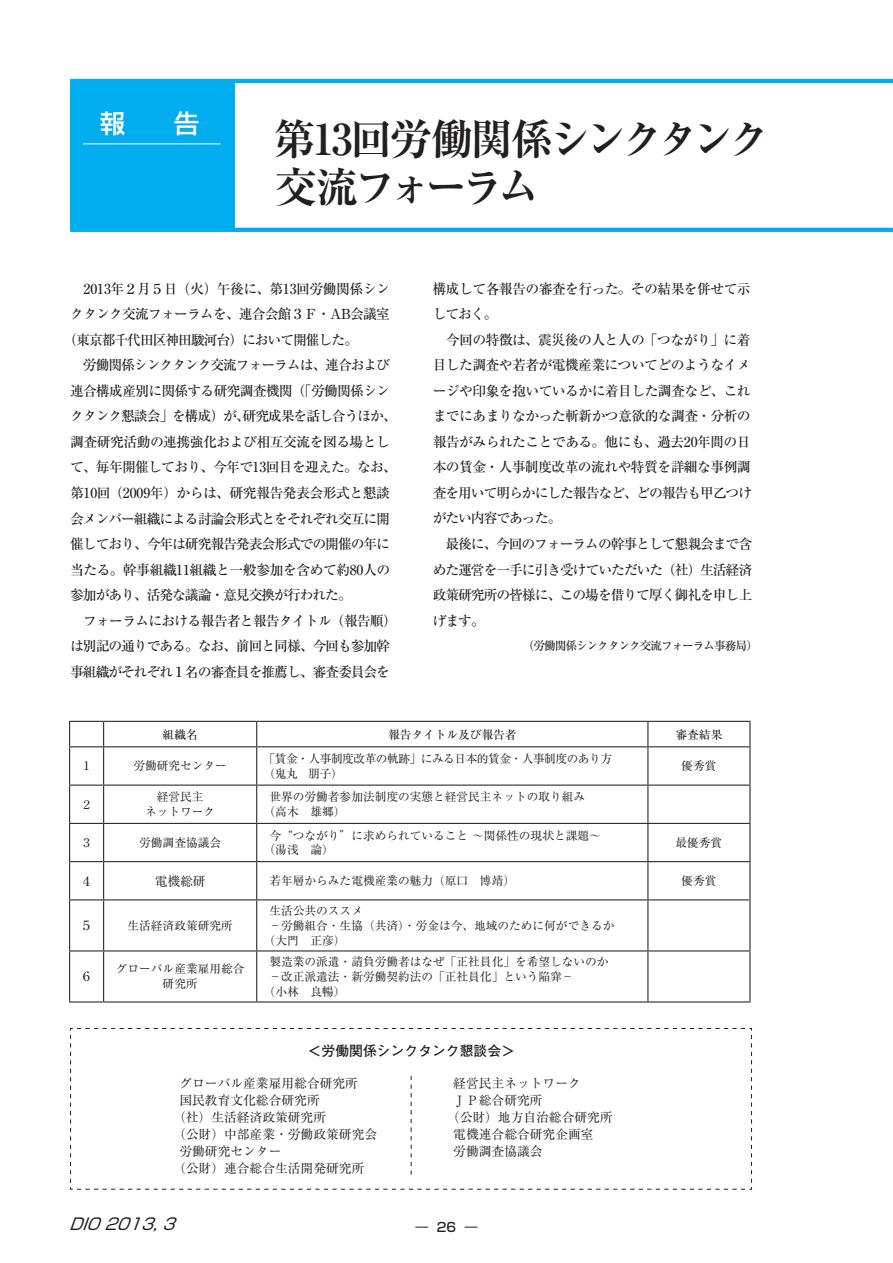
<style>
.page{position:relative;width:893px;height:1263px;background:#fff}
.page>*{position:absolute;margin:0;border:0;box-sizing:border-box;transform-origin:0 0}
.t1{font:700 42.45px/47.8px "Ryumin Pro";letter-spacing:-.105em;color:#231f20}
.t2{font:500 25.5px "Shin Go Pro";color:#fff}
.t3{font:italic 15.9px "Shin Go Pro";color:#231f20}
.t4{font:500 13.8px/25.5px "Ryumin Pro";letter-spacing:-.055em;color:#231f20}
.t5{font:500 13.8px "Ryumin Pro";letter-spacing:-.075em;color:#231f20}
.t6{font:500 13.8px "Ryumin Pro";letter-spacing:-.035em;color:#231f20}
.t7{font:700 13.8px "Futo Go B101 Pro";color:#231f20}
.t8{font:12.75px "Ryumin Pro";color:#231f20}
.t9{font:500 12.75px "Shin Go Pro";color:#231f20}
.t10{font:11.7px/14.9px "Ryumin Pro";color:#231f20;text-align:center}
.t11{font:11.7px/14.9px "Ryumin Pro";letter-spacing:-.04em;color:#231f20}
.t12{font:500 11.7px "Ryumin Pro";letter-spacing:-.09em;color:#231f20}
.t13{font:500 11.7px "Ryumin Pro";color:#231f20}
</style>
<div class="page">
<hr style="left:104px;top:721px;width:153px;height:1px;background:#231f20">
<svg style="left:69px;top:721px;width:35px;height:280px"></svg>
<hr style="left:257px;top:721px;width:391px;height:1px;background:#231f20">
<svg style="left:256px;top:722px;width:1px;height:24px"></svg>
<hr style="left:648px;top:721px;width:102px;height:1px;background:#231f20">
<svg style="left:647px;top:722px;width:1px;height:24px"></svg>
<svg style="left:749px;top:722px;width:1px;height:24px"></svg>
<hr style="left:69px;top:746px;width:35px;height:1px;background:#231f20">
<hr style="left:69px;top:747px;width:1px;height:37px;background:#231f20">
<hr style="left:104px;top:746px;width:153px;height:1px;background:#231f20">
<hr style="left:103px;top:747px;width:1px;height:37px;background:#231f20">
<hr style="left:257px;top:746px;width:391px;height:1px;background:#231f20">
<hr style="left:256px;top:747px;width:1px;height:37px;background:#231f20">
<hr style="left:648px;top:746px;width:102px;height:1px;background:#231f20">
<hr style="left:647px;top:747px;width:1px;height:37px;background:#231f20">
<hr style="left:749px;top:747px;width:1px;height:37px;background:#231f20">
<hr style="left:69px;top:784px;width:35px;height:2px;background:#231f20">
<hr style="left:69px;top:786px;width:1px;height:37px;background:#231f20">
<hr style="left:104px;top:784px;width:153px;height:2px;background:#231f20">
<hr style="left:103px;top:786px;width:1px;height:37px;background:#231f20">
<hr style="left:257px;top:784px;width:391px;height:2px;background:#231f20">
<hr style="left:256px;top:786px;width:1px;height:37px;background:#231f20">
<hr style="left:648px;top:784px;width:102px;height:2px;background:#231f20">
<hr style="left:647px;top:786px;width:1px;height:37px;background:#231f20">
<hr style="left:749px;top:786px;width:1px;height:37px;background:#231f20">
<hr style="left:648px;top:861px;width:102px;height:1px;background:#231f20">
<hr style="left:647px;top:862px;width:1px;height:37px;background:#231f20">
<hr style="left:749px;top:862px;width:1px;height:37px;background:#231f20">
<hr style="left:648px;top:899px;width:102px;height:1px;background:#231f20">
<hr style="left:69px;top:823px;width:35px;height:1px;background:#231f20">
<hr style="left:69px;top:824px;width:1px;height:37px;background:#231f20">
<hr style="left:104px;top:823px;width:153px;height:1px;background:#231f20">
<hr style="left:103px;top:824px;width:1px;height:37px;background:#231f20">
<hr style="left:257px;top:823px;width:391px;height:1px;background:#231f20">
<hr style="left:256px;top:824px;width:1px;height:37px;background:#231f20">
<hr style="left:648px;top:823px;width:102px;height:1px;background:#231f20">
<hr style="left:647px;top:824px;width:1px;height:37px;background:#231f20">
<hr style="left:749px;top:824px;width:1px;height:37px;background:#231f20">
<hr style="left:69px;top:861px;width:35px;height:1px;background:#231f20">
<hr style="left:69px;top:862px;width:1px;height:37px;background:#231f20">
<hr style="left:104px;top:861px;width:153px;height:1px;background:#231f20">
<hr style="left:103px;top:862px;width:1px;height:37px;background:#231f20">
<hr style="left:257px;top:861px;width:391px;height:1px;background:#231f20">
<hr style="left:256px;top:862px;width:1px;height:37px;background:#231f20">
<hr style="left:69px;top:899px;width:35px;height:1px;background:#231f20">
<hr style="left:69px;top:900px;width:1px;height:50px;background:#231f20">
<hr style="left:104px;top:899px;width:153px;height:1px;background:#231f20">
<hr style="left:103px;top:900px;width:1px;height:50px;background:#231f20">
<hr style="left:257px;top:899px;width:391px;height:1px;background:#231f20">
<hr style="left:256px;top:900px;width:1px;height:50px;background:#231f20">
<hr style="left:647px;top:900px;width:1px;height:50px;background:#231f20">
<hr style="left:749px;top:900px;width:1px;height:50px;background:#231f20">
<hr style="left:69px;top:950px;width:35px;height:1px;background:#231f20">
<hr style="left:69px;top:951px;width:1px;height:50px;background:#231f20">
<hr style="left:104px;top:950px;width:153px;height:1px;background:#231f20">
<hr style="left:103px;top:951px;width:1px;height:50px;background:#231f20">
<hr style="left:257px;top:950px;width:391px;height:1px;background:#231f20">
<hr style="left:256px;top:951px;width:1px;height:50px;background:#231f20">
<hr style="left:648px;top:950px;width:102px;height:1px;background:#231f20">
<hr style="left:647px;top:951px;width:1px;height:50px;background:#231f20">
<hr style="left:749px;top:951px;width:1px;height:50px;background:#231f20">
<hr style="left:69px;top:1001px;width:35px;height:1px;background:#231f20">
<hr style="left:104px;top:1001px;width:153px;height:1px;background:#231f20">
<hr style="left:257px;top:1001px;width:391px;height:1px;background:#231f20">
<hr style="left:648px;top:1001px;width:102px;height:1px;background:#231f20">
<hr style="left:70px;top:79px;width:823px;height:4px;background:#00aeef">
<hr style="left:70px;top:228px;width:823px;height:4px;background:#00aeef">
<div style="left:70px;top:81px;width:165px;height:149px;background:#00aeef"></div>
<hr style="left:83px;top:144px;width:138px;height:1px;background:#fff">
<svg style="left:70px;top:1028px;width:682px;height:162px"></svg>
<svg style="left:411px;top:1076px;width:1px;height:99px"></svg>
<h2 class="t2" style="left:100px;top:103px;width:27px">報</h2>
<h2 class="t2" style="left:174px;top:103px;width:27px">告</h2>
<h1 class="t1" style="left:273px;top:112px;width:499px">第13回労働関係シンクタンク交流フォーラム</h1>
<p class="t6" style="left:83px;top:278px;width:308px">2013年２月５日（火）午後に、第13回労働関係シン</p>
<p class="t4" style="left:70px;top:300px;width:321px">クタンク交流フォーラムを、連合会館３Ｆ・AB会議室</p>
<p class="t5" style="left:63px;top:329px;width:296px">（東京都千代田区神田駿河台）において開催した。</p>
<p class="t5" style="left:70px;top:354px;width:321px">　労働関係シンクタンク交流フォーラムは、連合および</p>
<p class="t4" style="left:70px;top:377px;width:321px">連合構成産別に関係する研究調査機関（「労働関係シン</p>
<p class="t5" style="left:70px;top:405px;width:328px">クタンク懇談会」を構成）が、研究成果を話し合うほか、</p>
<p class="t6" style="left:70px;top:431px;width:321px">調査研究活動の連携強化および相互交流を図る場とし</p>
<p class="t4" style="left:70px;top:454px;width:328px">て、毎年開催しており、今年で13回目を迎えた。なお、</p>
<p class="t6" style="left:70px;top:482px;width:321px">第10回（2009年）からは、研究報告発表会形式と懇談</p>
<p class="t5" style="left:70px;top:507px;width:321px">会メンバー組織による討論会形式とをそれぞれ交互に開</p>
<p class="t5" style="left:70px;top:533px;width:321px">催しており、今年は研究報告発表会形式での開催の年に</p>
<p class="t6" style="left:70px;top:558px;width:322px">当たる。幹事組織11組織と一般参加を含めて約80人の</p>
<p class="t5" style="left:70px;top:584px;width:283px">参加があり、活発な議論・意見交換が行われた。</p>
<p class="t4" style="left:70px;top:607px;width:328px">　フォーラムにおける報告者と報告タイトル（報告順）</p>
<p class="t5" style="left:70px;top:635px;width:321px">は別記の通りである。なお、前回と同様、今回も参加幹</p>
<p class="t5" style="left:70px;top:660px;width:321px">事組織がそれぞれ１名の審査員を推薦し、審査委員会を</p>
<p class="t4" style="left:433px;top:275px;width:321px">構成して各報告の審査を行った。その結果を併せて示しておく。<br>　今回の特徴は、震災後の人と人の「つながり」に着目した調査や若者が電機産業についてどのようなイメージや印象を抱いているかに着目した調査など、これまでにあまりなかった斬新かつ意欲的な調査・分析の報告がみられたことである。他にも、過去20年間の日本の賃金・人事制度改革の流れや特質を詳細な事例調査を用いて明らかにした報告など、どの報告も甲乙つけがたい内容であった。<br>　最後に、今回のフォーラムの幹事として懇親会まで含めた運営を一手に引き受けていただいた（社）生活経済政策研究所の皆様に、この場を借りて厚く御礼を申し上げます。</p>
<p class="t12" style="left:523px;top:637px;width:237px">（労働関係シンクタンク交流フォーラム事務局）</p>
<p class="t12" style="left:163px;top:725px;width:37px">組織名</p>
<p class="t13" style="left:388px;top:725px;width:130px">報告タイトル及び報告者</p>
<p class="t12" style="left:676px;top:725px;width:48px">審査結果</p>
<p class="t10" style="left:81px;top:758px;width:13px">１</p>
<p class="t10" style="left:133px;top:758px;width:95px">労働研究センター</p>
<p class="t11" style="left:264px;top:750px;width:350px">「賃金・人事制度改革の軌跡」にみる日本的賃金・人事制度のあり方（鬼丸　朋子）</p>
<p class="t10" style="left:681px;top:758px;width:37px">優秀賞</p>
<p class="t10" style="left:81px;top:796px;width:13px">２</p>
<p class="t10" style="left:145px;top:789px;width:72px">経営民主<br>ネットワーク</p>
<p class="t10" style="left:264px;top:789px;width:323px;text-align:left;text-indent:6px">世界の労働者参加法制度の実態と経営民主ネットの取り組み（高木　雄郷）</p>
<p class="t10" style="left:81px;top:834px;width:13px">３</p>
<p class="t10" style="left:139px;top:834px;width:83px">労働調査協議会</p>
<p class="t10" style="left:264px;top:827px;width:339px;text-align:left;text-indent:6px">今“つながり”に求められていること ～関係性の現状と課題～（湯浅　論）</p>
<p class="t10" style="left:676px;top:834px;width:48px">最優秀賞</p>
<p class="t8" style="left:80px;top:871px;width:14px">４</p>
<p class="t8" style="left:155px;top:871px;width:53px">電機総研</p>
<p class="t10" style="left:269px;top:873px;width:247px">若年層からみた電機産業の魅力（原口　博靖）</p>
<p class="t10" style="left:681px;top:873px;width:37px">優秀賞</p>
<p class="t8" style="left:80px;top:915px;width:14px">５</p>
<p class="t10" style="left:128px;top:917px;width:107px">生活経済政策研究所</p>
<p class="t10" style="left:269px;top:902px;width:95px">生活公共のススメ</p>
<p class="t10" style="left:269px;top:917px;width:346px">−労働組合・生協（共済）・労金は今、地域のために何ができるか</p>
<p class="t10" style="left:264px;top:932px;width:83px">（大門　正彦）</p>
<p class="t8" style="left:80px;top:966px;width:14px">６</p>
<p class="t10" style="left:116px;top:961px;width:130px">グローバル産業雇用総合研究所</p>
<p class="t10" style="left:269px;top:953px;width:341px">製造業の派遣・請負労働者はなぜ「正社員化」を希望しないのか</p>
<p class="t10" style="left:269px;top:968px;width:300px">－改正派遣法・新労働契約法の「正社員化」という陥穽－</p>
<p class="t10" style="left:264px;top:983px;width:83px">（小林　良暢）</p>
<p class="t7" style="left:308px;top:1040px;width:209px">＜労働関係シンクタンク懇談会＞</p>
<p class="t8" style="left:179px;top:1073px;width:180px">グローバル産業雇用総合研究所</p>
<p class="t8" style="left:179px;top:1090px;width:142px">国民教育文化総合研究所</p>
<p class="t8" style="left:173px;top:1107px;width:155px">（社）生活経済政策研究所</p>
<p class="t8" style="left:173px;top:1124px;width:206px">（公財）中部産業・労働政策研究会</p>
<p class="t8" style="left:179px;top:1141px;width:104px">労働研究センター</p>
<p class="t8" style="left:173px;top:1158px;width:193px">（公財）連合総合生活開発研究所</p>
<p class="t3" style="left:69px;top:1210px;width:115px">DIO 2013, 3</p>
<p class="t8" style="left:453px;top:1073px;width:129px">経営民主ネットワーク</p>
<p class="t8" style="left:453px;top:1090px;width:91px">ＪＰ総合研究所</p>
<p class="t8" style="left:447px;top:1107px;width:167px">（公財）地方自治総合研究所</p>
<p class="t8" style="left:453px;top:1124px;width:142px">電機連合総合研究企画室</p>
<p class="t8" style="left:453px;top:1141px;width:91px">労働調査協議会</p>
<p class="t9" style="left:416px;top:1216px;width:63px">― 26 ―</p>
</div>
